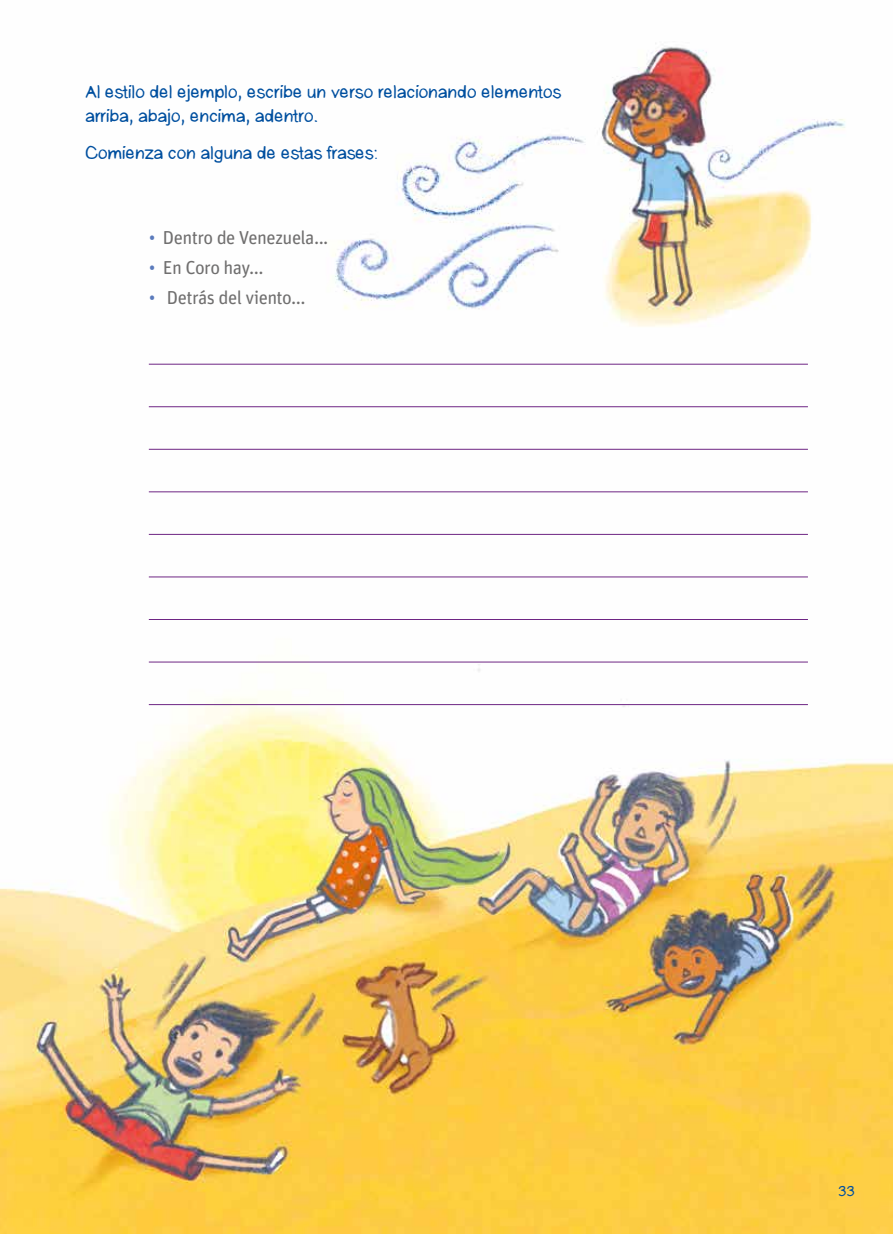
<style>
.page{position:relative;width:893px;height:1234px;background:#fff}
.page>*{position:absolute;margin:0;border:0;box-sizing:border-box;transform-origin:0 0}
.t1{font:18.75px "Unit Rounded OT";letter-spacing:-.03em;color:#706f6f}
.t2{font:18px/24px "Anke Sans";letter-spacing:-.02em;color:#004f9f}
.t3{font:15px "Anke Sans";color:#004f9f}
.s1{color:#5b7bbc}
</style>
<div class="page">
<img style="left:0;top:43px;width:893px;height:1190px">
<hr style="left:149px;top:364px;width:659px;height:1px;background:#6e2584">
<hr style="left:149px;top:406px;width:659px;height:1px;background:#6e2584">
<hr style="left:149px;top:449px;width:659px;height:1px;background:#6e2584">
<hr style="left:149px;top:491px;width:659px;height:1px;background:#6e2584">
<hr style="left:149px;top:534px;width:659px;height:1px;background:#6e2584">
<hr style="left:149px;top:576px;width:659px;height:1px;background:#6e2584">
<hr style="left:149px;top:619px;width:659px;height:1px;background:#6e2584">
<hr style="left:149px;top:661px;width:659px;height:1px;background:#6e2584">
<hr style="left:149px;top:704px;width:659px;height:1px;background:#6e2584">
<p class="t2" style="left:85px;top:79px;width:478px">Al estilo del ejemplo, escribe un verso relacionando elementos arriba, abajo, encima, adentro.</p>
<p class="t2" style="left:85px;top:140px;width:295px">Comienza con alguna de estas frases:</p>
<p class="t1" style="left:149px;top:226px;width:181px"><span class="s1">•</span> Dentro de Venezuela...</p>
<p class="t1" style="left:149px;top:256px;width:116px"><span class="s1">•</span> En Coro hay...</p>
<p class="t1" style="left:149px;top:286px;width:158px"><span class="s1">•</span> Detrás del viento...</p>
<p class="t3" style="left:838px;top:1180px;width:18px">33</p>
</div>
